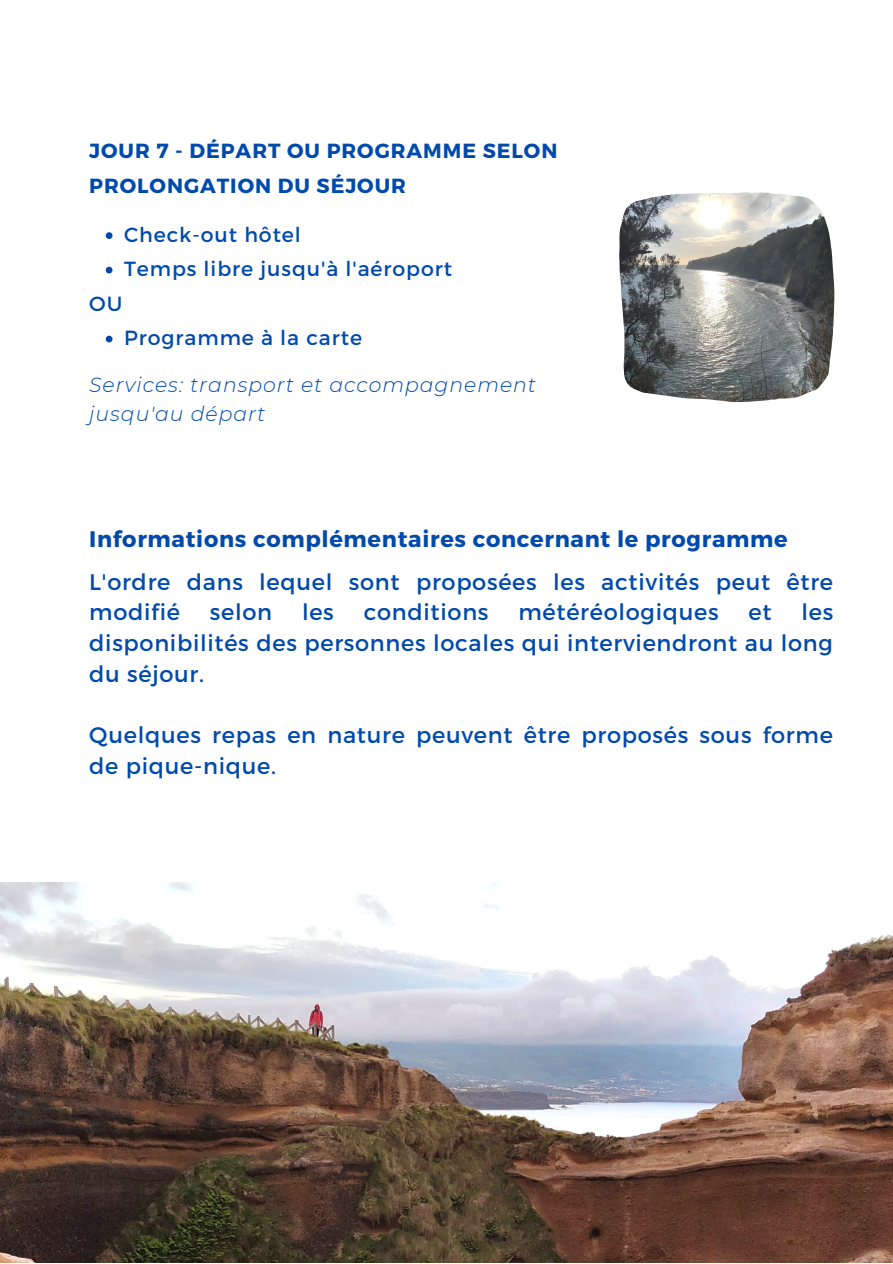
<style>
.page{position:relative;width:893px;height:1264px;background:#fff}
.page>*{position:absolute;margin:0;border:0;box-sizing:border-box;transform-origin:0 0}
.t1{font:22.5px/30.8px "Montserrat";letter-spacing:.03em;color:#004aad}
.t2{font:700 22.5px "Montserrat";letter-spacing:.03em;color:#004aad}
.t3{font:20.4px "Montserrat";letter-spacing:.045em;color:#004aad}
.t4{font:700 20.4px/34.5px "Montserrat";letter-spacing:.045em;color:#004aad}
.t5{font:italic 300 20.4px/29.2px "Montserrat";letter-spacing:.045em;color:#004aad}
</style>
<div class="page">
<svg style="left:106px;top:232px;width:6px;height:7px"></svg>
<svg style="left:106px;top:267px;width:6px;height:6px"></svg>
<svg style="left:106px;top:336px;width:6px;height:6px"></svg>
<img style="left:619px;top:192px;width:215px;height:210px">
<img style="left:0;top:882px;width:892px;height:380px">
<p class="t4" style="left:89px;top:132px;width:469px">JOUR 7 - DÉPART OU PROGRAMME SELON<br>PROLONGATION DU SÉJOUR</p>
<p class="t3" style="left:124px;top:221px;width:178px">Check-out hôtel</p>
<p class="t3" style="left:124px;top:256px;width:329px">Temps libre jusqu'à l'aéroport</p>
<p class="t3" style="left:89px;top:290px;width:35px">OU</p>
<p class="t3" style="left:124px;top:325px;width:239px">Programme à la carte</p>
<p class="t5" style="left:89px;top:370px;width:448px">Services: transport et accompagnement jusqu'au départ</p>
<p class="t2" style="left:89px;top:524px;width:700px">Informations complémentaires concernant le programme</p>
<p class="t1" style="left:89px;top:565px;width:745px">L'ordre dans lequel sont proposées les activités peut être modifié</p>
<p class="t1" style="left:210px;top:596px;width:64px">selon</p>
<p class="t1" style="left:302px;top:596px;width:33px">les</p>
<p class="t1" style="left:364px;top:596px;width:126px">conditions</p>
<p class="t1" style="left:518px;top:596px;width:202px">météréologiques</p>
<p class="t1" style="left:748px;top:596px;width:25px">et</p>
<p class="t1" style="left:89px;top:596px;width:745px;text-align:justify;text-indent:712px">les disponibilités des personnes locales qui interviendront au long du séjour.</p>
<p class="t1" style="left:89px;top:718px;width:745px">Quelques repas en nature peuvent être proposés sous forme de pique-nique.</p>
</div>
